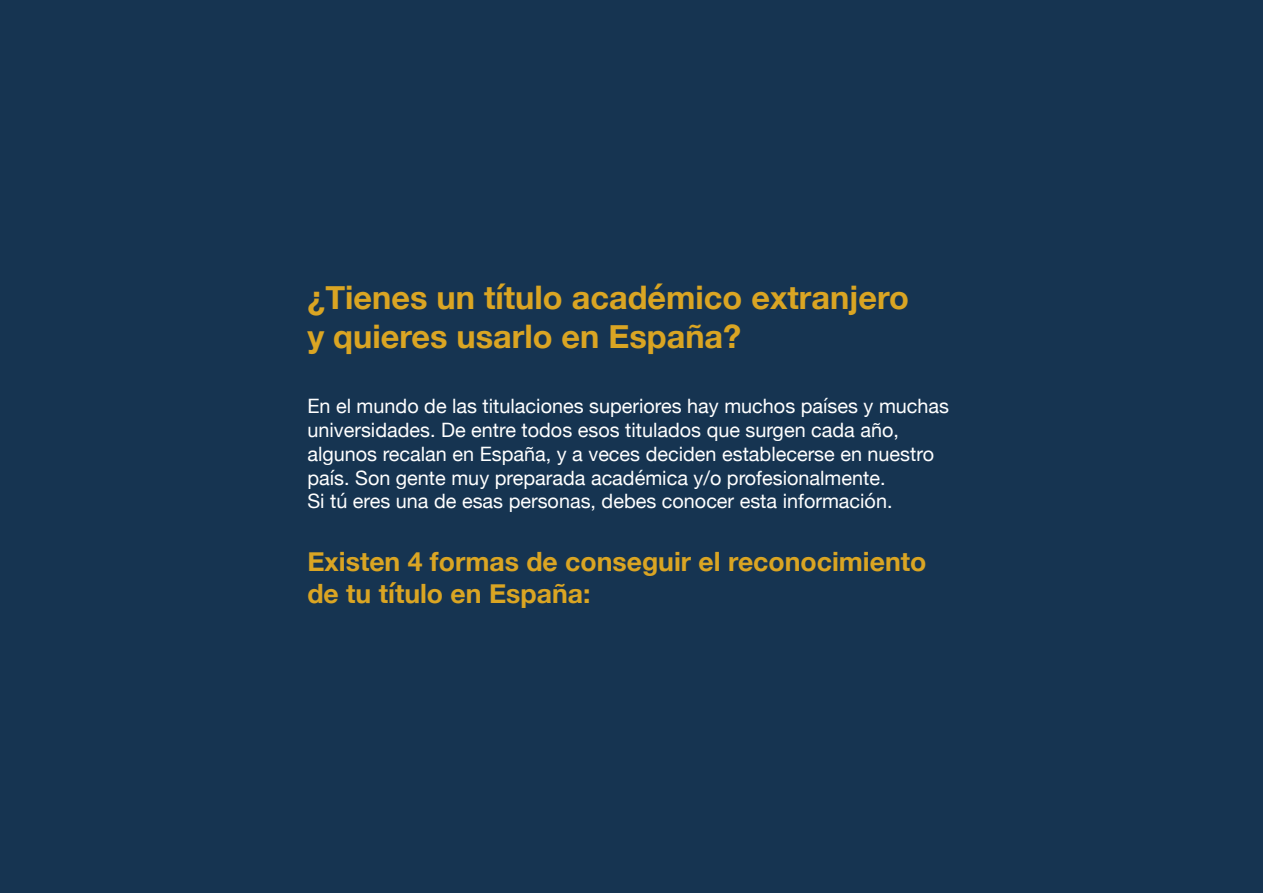
<style>
.page{position:relative;width:1263px;height:893px;background:#163451}
.page>*{position:absolute;margin:0;border:0;box-sizing:border-box;transform-origin:0 0}
.t1{font:700 32.4px/39px "Helvetica Neue";color:#daa523}
.t2{font:700 26.55px/32px "Helvetica Neue";color:#daa523}
.t3{font:19.8px/23.9px "Helvetica Neue";color:#fff}
</style>
<div class="page">
<h1 class="t1" style="left:307px;top:278px;width:603px">¿Tienes un título académico extranjero y quieres usarlo en España?</h1>
<p class="t3" style="left:307px;top:395px;width:643px">En el mundo de las titulaciones superiores hay muchos países y muchas universidades. De entre todos esos titulados que surgen cada año, algunos recalan en España, y a veces deciden establecerse en nuestro país. Son gente muy preparada académica y/o profesionalmente.<br>Si tú eres una de esas personas, debes conocer esta información.</p>
<h2 class="t2" style="left:307px;top:546px;width:620px">Existen 4 formas de conseguir el reconocimiento de tu título en España:</h2>
</div>
